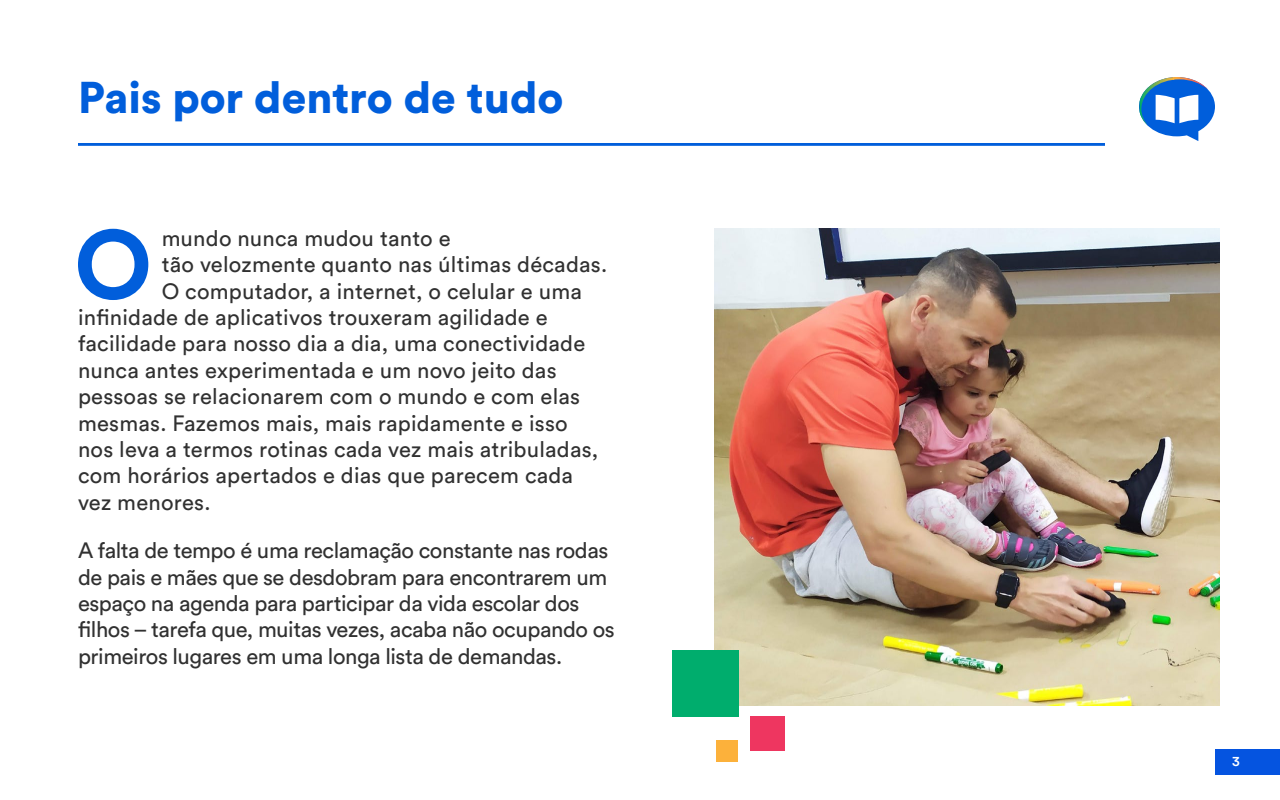
<style>
.page{position:relative;width:1280px;height:800px;background:#fff}
.page>*{position:absolute;margin:0;border:0;box-sizing:border-box;transform-origin:0 0}
.t1{font:700 96.5px "Circular Std";color:#015edb}
.t2{font:900 44px "Circular Std";color:#015edb}
.t3{font:22px "Circular Std";letter-spacing:.01em;color:#313131}
.t4{font:22px/26.4px "Circular Std";letter-spacing:-.02em;color:#313131}
.t5{font:500 14px "Circular Std";color:#fff}
</style>
<div class="page">
<div style="left:1215px;top:749px;width:65px;height:26px;background:#0554e0"></div>
<svg style="left:1139px;top:77px;width:76px;height:64px"></svg>
<hr style="left:78px;top:143px;width:1027px;height:3px;background:#015edb">
<img style="left:714px;top:228px;width:506px;height:478px">
<div style="left:750px;top:716px;width:35px;height:35px;background:#ee3660"></div>
<div style="left:716px;top:740px;width:22px;height:22px;background:#fcb13b"></div>
<div style="left:672px;top:650px;width:67px;height:67px;background:#00ad6d"></div>
<h2 class="t2" style="left:78px;top:68px;width:487px">Pais por dentro de tudo</h2>
<h1 class="t1" style="left:74px;top:202px;width:79px">O</h1>
<p class="t3" style="left:162px;top:225px;width:290px">mundo nunca mudou tanto e</p>
<p class="t3" style="left:162px;top:251px;width:447px">tão velozmente quanto nas últimas décadas.</p>
<p class="t3" style="left:162px;top:278px;width:422px">O computador, a internet, o celular e uma</p>
<p class="t3" style="left:78px;top:304px;width:471px">infinidade de aplicativos trouxeram agilidade e</p>
<p class="t3" style="left:78px;top:330px;width:509px">facilidade para nosso dia a dia, uma conectividade</p>
<p class="t3" style="left:78px;top:357px;width:480px">nunca antes experimentada e um novo jeito das</p>
<p class="t3" style="left:78px;top:383px;width:504px">pessoas se relacionarem com o mundo e com elas</p>
<p class="t3" style="left:78px;top:410px;width:491px">mesmas. Fazemos mais, mais rapidamente e isso</p>
<p class="t3" style="left:78px;top:436px;width:522px">nos leva a termos rotinas cada vez mais atribuladas,</p>
<p class="t3" style="left:78px;top:462px;width:497px">com horários apertados e dias que parecem cada</p>
<p class="t3" style="left:78px;top:489px;width:134px">vez menores.</p>
<p class="t4" style="left:78px;top:537px;width:538px">A falta de tempo é uma reclamação constante nas rodas de pais e mães que se desdobram para encontrarem um espaço na agenda para participar da vida escolar dos filhos – tarefa que, muitas vezes, acaba não ocupando os primeiros lugares em uma longa lista de demandas.</p>
<p class="t5" style="left:1232px;top:753px;width:9px">3</p>
</div>
